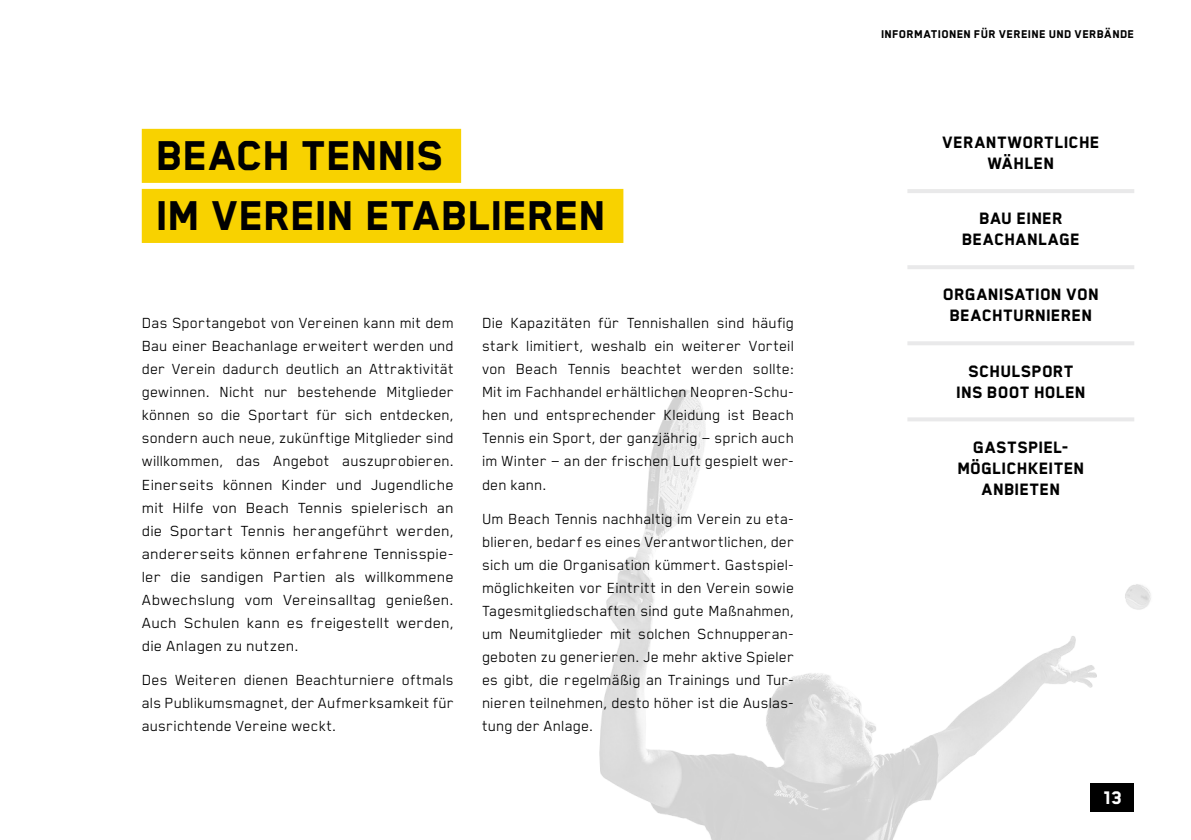
<style>
.page{position:relative;width:1191px;height:840px;background:#fff}
.page>*{position:absolute;margin:0;border:0;box-sizing:border-box;transform-origin:0 0}
.t1{font:800 48px "Blender";letter-spacing:.01em;color:#000}
.t2{font:800 21px "Blender";color:#fff}
.t3{font:800 19px/21px "Blender";letter-spacing:.015em;color:#000;text-align:center}
.t4{font:17px/23px "Blender";letter-spacing:.01em;color:#000;text-align:justify}
.t5{font:800 13px "Blender";letter-spacing:.025em;color:#000}
</style>
<div class="page">
<img style="left:599px;top:389px;width:552px;height:450px">
<div style="left:142px;top:129px;width:319px;height:54px;background:#f8d200"></div>
<div style="left:142px;top:189px;width:481px;height:54px;background:#f8d200"></div>
<hr style="left:907px;top:189px;width:227px;height:4px;background:#e9e9ea">
<hr style="left:907px;top:265px;width:227px;height:4px;background:#e9e9ea">
<hr style="left:907px;top:341px;width:227px;height:4px;background:#e9e9ea">
<hr style="left:907px;top:417px;width:227px;height:4px;background:#e9e9ea">
<div style="left:893px;top:505px;width:269px;height:34px;background:#fff"></div>
<div style="left:1090px;top:783px;width:44px;height:28px;background:#000"></div>
<h1 class="t1" style="left:156px;top:131px;width:53px">BEACH</h1>
<h1 class="t1" style="left:301px;top:131px;width:49px">TENNIS</h1>
<h1 class="t1" style="left:156px;top:191px;width:106px">IM VEREIN</h1>
<h1 class="t1" style="left:365px;top:191px;width:26px">ETAB</h1>
<h1 class="t1" style="left:467px;top:191px;width:46px">LIEREN</h1>
<p class="t4" style="left:142px;top:311px;width:313px">Das Sportangebot von Vereinen kann mit dem Bau einer Beachanlage erweitert werden und der Verein dadurch deutlich an Attraktivität gewinnen. Nicht nur bestehende Mitglieder können so die Sportart für sich entdecken, sondern auch neue, zukünftige Mitglieder sind willkommen, das Angebot auszuprobieren.<br>Einerseits können Kinder und Jugendliche mit Hilfe von Beach Tennis spielerisch an die Sportart Tennis herangeführt werden, andererseits können erfahrene Tennisspie&shy;ler die sandigen Partien als willkommene Abwechslung vom Vereinsalltag genießen.<br>Auch Schulen kann es freigestellt werden, die Anlagen zu nutzen.</p>
<p class="t4" style="left:142px;top:667px;width:313px">Des Weiteren dienen Beachturniere oftmals als Publikumsmagnet, der Aufmerksamkeit für ausrichtende Vereine weckt.</p>
<p class="t4" style="left:482px;top:311px;width:313px">Die Kapazitäten für Tennishallen sind häufig stark limitiert, weshalb ein weiterer Vorteil von Beach Tennis beachtet werden sollte:<br>Mit im Fachhandel erhältlichen Neopren-Schu&shy;hen und entsprechender Kleidung ist Beach Tennis ein Sport, der ganzjährig — sprich auch im Winter — an der frischen Luft gespielt wer&shy;den kann.</p>
<p class="t4" style="left:482px;top:507px;width:313px">Um Beach Tennis nachhaltig im Verein zu eta&shy;blieren, bedarf es eines Verantwortlichen, der sich um die Organisation kümmert. Gastspiel&shy;möglichkeiten vor Eintritt in den Verein sowie Tagesmitgliedschaften sind gute Maßnahmen, um Neumitglieder mit solchen Schnupperan&shy;geboten zu generieren. Je mehr aktive Spieler es gibt, die regelmäßig an Trainings und Tur&shy;nieren teilnehmen, desto höher ist die Auslas&shy;tung der Anlage.</p>
<p class="t5" style="left:881px;top:28px;width:255px">INFORMATIONEN FÜR VEREINE UND VERBÄNDE</p>
<p class="t3" style="left:942px;top:132px;width:159px">VERANTWORTLICHE<br>WÄHLEN</p>
<p class="t3" style="left:961px;top:208px;width:120px">BAU EINER<br>BEACHANLAGE</p>
<p class="t3" style="left:943px;top:284px;width:157px">ORGANISATION VON<br>BEACHTURNIEREN</p>
<p class="t3" style="left:956px;top:360px;width:131px">SCHULSPORT<br>INS BOOT HOLEN</p>
<p class="t3" style="left:957px;top:436px;width:128px">GASTSPIEL-<br>MÖGLICHKEITEN<br>ANBIETEN</p>
<p class="t2" style="left:1103px;top:786px;width:20px">13</p>
</div>
